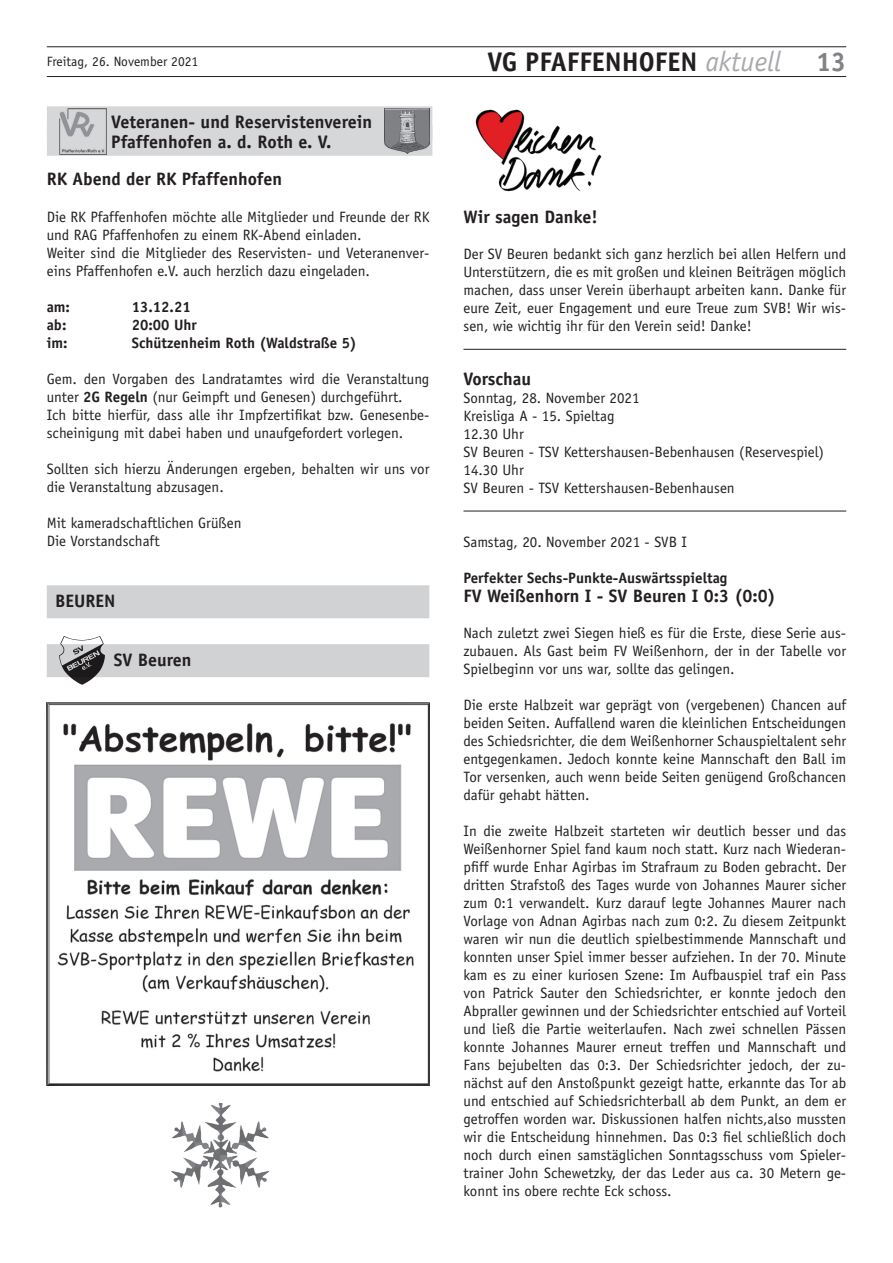
<style>
.page{position:relative;width:893px;height:1263px;background:#fff}
.page>*{position:absolute;margin:0;border:0;box-sizing:border-box;transform-origin:0 0}
.t1{font:700 27px "Officina Sans";color:#231f20}
.t2{font:700 27px "Officina Sans";color:#808285}
.t3{font:700 18.15px/19.6px "Officina Sans";color:#231f20}
.t4{font:700 18px "Officina Sans";color:#231f20}
.t5{font:15px/18px "Officina Sans";color:#231f20}
.t6{font:700 15px "Officina Sans";color:#231f20}
.t7{font:13.5px "Officina Sans";color:#231f20}
.s1{font-weight:400;font-style:italic;font-size:28.35px;color:#a8a9ad}
.s2{font-weight:700}
</style>
<div class="page">
<hr style="left:47px;top:76px;width:799px;height:1px;background:#231f20">
<hr style="left:47px;top:47px;width:799px;height:1px;background:#231f20">
<hr style="left:463px;top:349px;width:383px;height:1px;background:#231f20">
<hr style="left:463px;top:511px;width:383px;height:1px;background:#231f20">
<img style="left:475px;top:109px;width:127px;height:83px">
<div style="left:47px;top:106px;width:385px;height:34px;background:#d6d7d9"></div>
<div style="left:47px;top:126px;width:385px;height:30px;background:#d6d7d9"></div>
<img style="left:60px;top:109px;width:47px;height:46px">
<img style="left:385px;top:109px;width:44px;height:44px">
<div style="left:47px;top:585px;width:382px;height:33px;background:#d1d2d4"></div>
<div style="left:47px;top:644px;width:382px;height:33px;background:#d1d2d4"></div>
<img style="left:60px;top:636px;width:45px;height:49px">
<img style="left:47px;top:703px;width:382px;height:382px">
<img style="left:171px;top:1103px;width:98px;height:105px">
<h1 class="t1" style="left:487px;top:45px;width:295px">VG PFAFFENHOFEN <span class="s1">aktuell</span></h1>
<p class="t7" style="left:47px;top:53px;width:153px">Freitag, 26. November 2021</p>
<h1 class="t2" style="left:816px;top:45px;width:32px">13</h1>
<p class="t3" style="left:111px;top:112px;width:262px">Veteranen- und Reservistenverein<br>Pfaffenhofen a. d. Roth e. V.</p>
<p class="t4" style="left:47px;top:167px;width:237px">RK Abend der RK Pfaffenhofen</p>
<p class="t5" style="left:47px;top:208px;width:384px">Die RK Pfaffenhofen möchte alle Mitglieder und Freunde der RK und RAG Pfaffenhofen zu einem RK-Abend einladen.<br>Weiter sind die Mitglieder des Reservisten- und Veteranenver&shy;eins Pfaffenhofen e.V. auch herzlich dazu eingeladen.</p>
<p class="t6" style="left:47px;top:298px;width:25px">am:</p>
<p class="t6" style="left:132px;top:298px;width:60px">13.12.21</p>
<p class="t6" style="left:47px;top:316px;width:21px">ab:</p>
<p class="t6" style="left:132px;top:316px;width:67px">20:00 Uhr</p>
<p class="t6" style="left:47px;top:334px;width:22px">im:</p>
<p class="t6" style="left:132px;top:334px;width:226px">Schützenheim Roth (Waldstraße 5)</p>
<p class="t5" style="left:47px;top:370px;width:384px">Gem. den Vorgaben des Landratamtes wird die Veranstaltung unter <span class="s2">2G Regeln</span> (nur Geimpft und Genesen) durchgeführt.<br>Ich bitte hierfür, dass alle ihr Impfzertifikat bzw. Genesenbe&shy;scheinigung mit dabei haben und unaufgefordert vorlegen.</p>
<p class="t5" style="left:47px;top:460px;width:384px">Sollten sich hierzu Änderungen ergeben, behalten wir uns vor die Veranstaltung abzusagen.</p>
<p class="t5" style="left:47px;top:514px;width:196px">Mit kameradschaftlichen Grüßen<br>Die Vorstandschaft</p>
<p class="t4" style="left:55px;top:590px;width:62px">BEUREN</p>
<p class="t4" style="left:114px;top:649px;width:79px">SV Beuren</p>
<p class="t4" style="left:463px;top:206px;width:136px">Wir sagen Danke!</p>
<p class="t5" style="left:463px;top:245px;width:384px;text-align:justify">Der SV Beuren bedankt sich ganz herzlich bei allen Helfern und Unterstützern, die es mit großen und kleinen Beiträgen möglich machen, dass unser Verein überhaupt arbeiten kann. Danke für eure Zeit, euer Engagement und eure Treue zum SVB! Wir wis&shy;sen, wie wichtig ihr für den Verein seid! Danke!</p>
<p class="t4" style="left:463px;top:367px;width:69px">Vorschau</p>
<p class="t5" style="left:463px;top:389px;width:362px">Sonntag, 28. November 2021<br>Kreisliga A - 15. Spieltag<br>12.30 Uhr<br>SV Beuren - TSV Kettershausen-Bebenhausen (Reservespiel)<br>14.30 Uhr<br>SV Beuren - TSV Kettershausen-Bebenhausen</p>
<p class="t5" style="left:463px;top:533px;width:225px">Samstag, 20. November 2021 - SVB I</p>
<p class="t6" style="left:463px;top:568px;width:265px">Perfekter Sechs-Punkte-Auswärtsspieltag</p>
<p class="t4" style="left:463px;top:585px;width:314px">FV Weißenhorn I - SV Beuren I 0:3 (0:0)</p>
<p class="t5" style="left:463px;top:624px;width:384px;text-align:justify">Nach zuletzt zwei Siegen hieß es für die Erste, diese Serie aus&shy;zubauen. Als Gast beim FV Weißenhorn, der in der Tabelle vor Spielbeginn vor uns war, sollte das gelingen.</p>
<p class="t5" style="left:463px;top:696px;width:384px;text-align:justify">Die erste Halbzeit war geprägt von (vergebenen) Chancen auf beiden Seiten. Auffallend waren die kleinlichen Entscheidungen des Schiedsrichter, die dem Weißenhorner Schauspieltalent sehr entgegenkamen. Jedoch konnte keine Mannschaft den Ball im Tor versenken, auch wenn beide Seiten genügend Großchancen dafür gehabt hätten.</p>
<p class="t5" style="left:463px;top:822px;width:384px;text-align:justify">In die zweite Halbzeit starteten wir deutlich besser und das Weißenhorner Spiel fand kaum noch statt. Kurz nach Wiederan&shy;pfiff wurde Enhar Agirbas im Strafraum zu Boden gebracht. Der dritten Strafstoß des Tages wurde von Johannes Maurer sicher zum 0:1 verwandelt. Kurz darauf legte Johannes Maurer nach Vorlage von Adnan Agirbas nach zum 0:2. Zu diesem Zeitpunkt waren wir nun die deutlich spielbestimmende Mannschaft und konnten unser Spiel immer besser aufziehen. In der 70. Minute kam es zu einer kuriosen Szene: Im Aufbauspiel traf ein Pass von Patrick Sauter den Schiedsrichter, er konnte jedoch den Abpraller gewinnen und der Schiedsrichter entschied auf Vorteil und ließ die Partie weiterlaufen. Nach zwei schnellen Pässen konnte Johannes Maurer erneut treffen und Mannschaft und Fans bejubelten das 0:3. Der Schiedsrichter jedoch, der zu&shy;nächst auf den Anstoßpunkt gezeigt hatte, erkannte das Tor ab und entschied auf Schiedsrichterball ab dem Punkt, an dem er getroffen worden war. Diskussionen halfen nichts,also mussten wir die Entscheidung hinnehmen. Das 0:3 fiel schließlich doch noch durch einen samstäglichen Sonntagsschuss vom Spieler&shy;trainer John Schewetzky, der das Leder aus ca. 30 Metern ge&shy;konnt ins obere rechte Eck schoss.</p>
</div>
